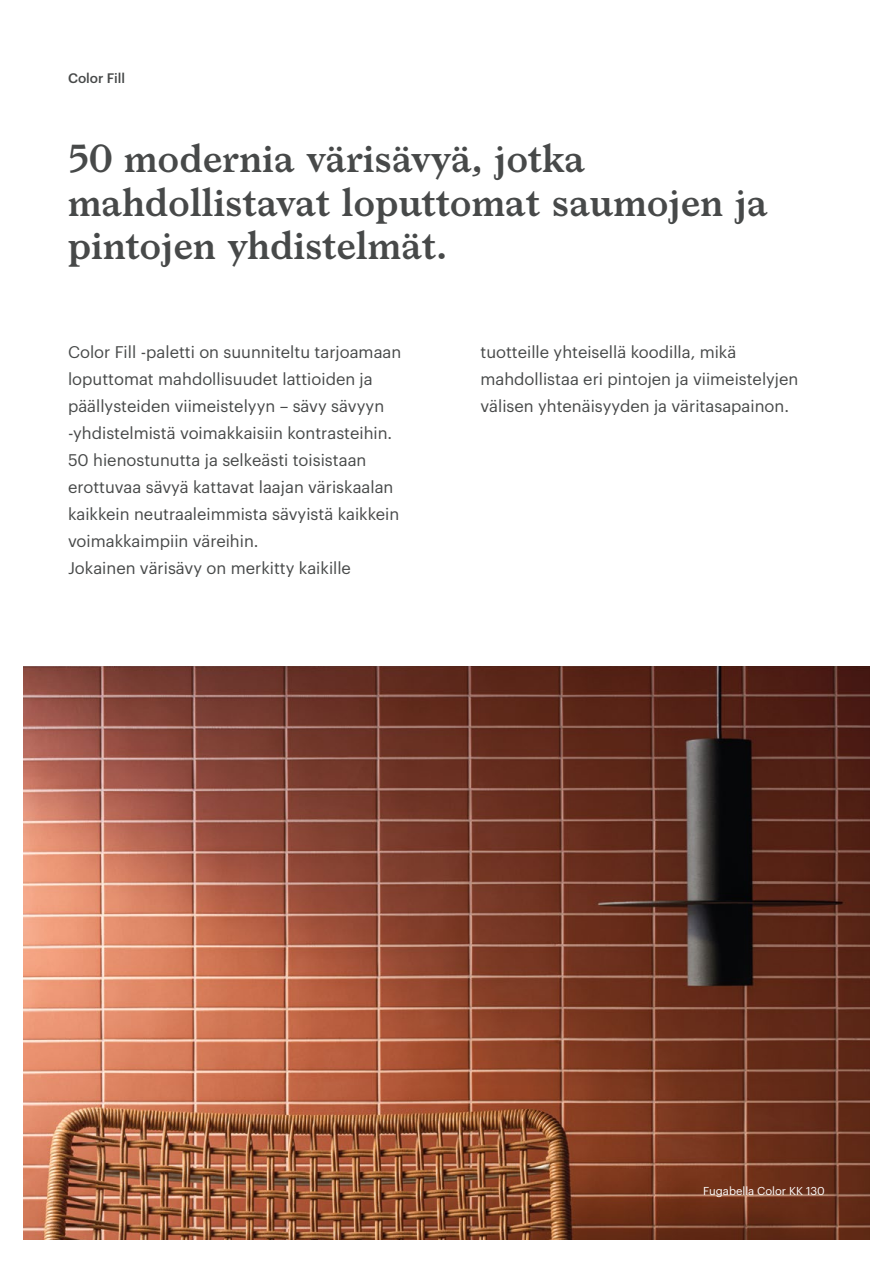
<style>
.page{position:relative;width:893px;height:1263px;background:#fff}
.page>*{position:absolute;margin:0;border:0;box-sizing:border-box;transform-origin:0 0}
.t1{font:600 37.5px/43.5px "Larish Neue";color:#474949}
.t2{font:16.5px/27px "Graphik";color:#474949}
.t3{font:500 13.5px "Graphik";color:#474949}
.t4{font:11.25px "Graphik";color:#fff}
</style>
<div class="page">
<img style="left:23px;top:667px;width:847px;height:572px">
<p class="t3" style="left:68px;top:68px;width:59px">Color Fill</p>
<h1 class="t1" style="left:68px;top:134px;width:701px">50 modernia värisävyä, jotka mahdollistavat loputtomat saumojen ja pintojen yhdistelmät.</h1>
<p class="t2" style="left:68px;top:337px;width:335px">Color Fill -paletti on suunniteltu tarjoamaan loputtomat mahdollisuudet lattioiden ja päällysteiden viimeistelyyn – sävy sävyyn -yhdistelmistä voimakkaisiin kontrasteihin.<br>50 hienostunutta ja selkeästi toisistaan erottuvaa sävyä kattavat laajan väriskaalan kaikkein neutraaleimmista sävyistä kaikkein voimakkaimpiin väreihin.<br>Jokainen värisävy on merkitty kaikille</p>
<p class="t2" style="left:480px;top:337px;width:319px">tuotteille yhteisellä koodilla, mikä mahdollistaa eri pintojen ja viimeistelyjen välisen yhtenäisyyden ja väritasapainon.</p>
<p class="t4" style="left:703px;top:1182px;width:123px">Fugabella Color KK 130</p>
</div>
